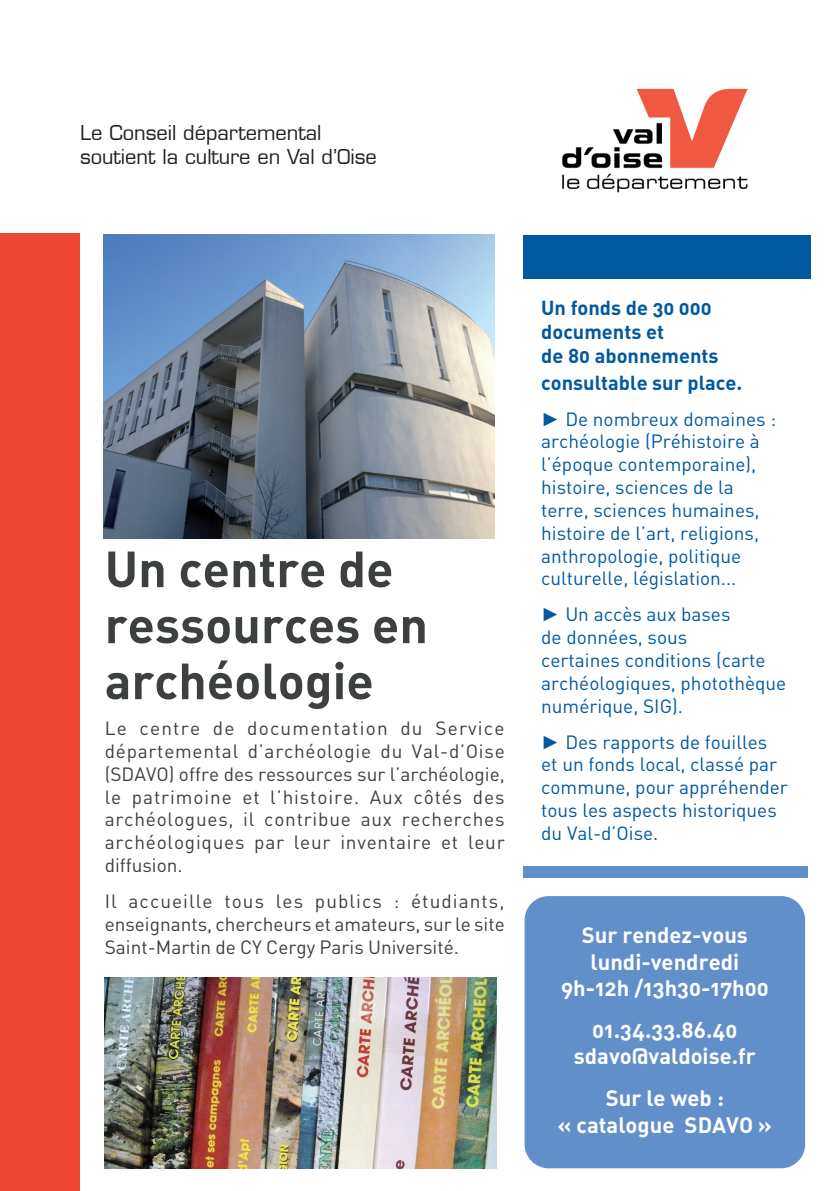
<style>
.page{position:relative;width:840px;height:1191px;background:#fff}
.page>*{position:absolute;margin:0;border:0;box-sizing:border-box;transform-origin:0 0}
.t1{font:50px/56px "DIN Bold Alternate";color:#3d4040}
.t2{font:22px/26.4px "DIN Bold Alternate";color:#fff;text-align:center}
.t3{font:20px/24px "DIN Bold Alternate";color:#0159a0}
.t4{font:20px/24px "Eurostile LT";color:#231f20}
.t5{font:19px/22.8px "DIN";color:#0159a0}
.t6{font:19px/22.8px "DIN";color:#3d4040;text-align:justify}
.s1{font-family:"Century Gothic"}
</style>
<div class="page">
<div style="left:524px;top:896px;width:280px;height:272px;background:#618fca;border-radius:24px"></div>
<img style="left:562px;top:88px;width:186px;height:105px">
<img style="left:103px;top:234px;width:391px;height:305px">
<img style="left:105px;top:977px;width:391px;height:191px">
<div style="left:523px;top:235px;width:287px;height:44px;background:#0159a0"></div>
<div style="left:523px;top:866px;width:283px;height:11px;background:#618fca"></div>
<div style="left:0;top:234px;width:79px;height:957px;background:#ef4735"></div>
<p class="t4" style="left:80px;top:121px;width:298px">Le Conseil départemental soutient la culture en Val d’Oise</p>
<h1 class="t1" style="left:105px;top:539px;width:324px">Un centre de ressources en archéologie</h1>
<p class="t6" style="left:105px;top:716px;width:401px">Le centre de documentation du Service départemental d’archéologie du Val‑d’Oise (SDAVO) offre des ressources sur l’archéologie, le patrimoine et l’histoire. Aux côtés des archéologues, il contribue aux recherches archéologiques par leur inventaire et leur diffusion.</p>
<p class="t6" style="left:105px;top:889px;width:401px">Il accueille tous les publics : étudiants, enseignants, chercheurs et amateurs, sur le site Saint-Martin de CY Cergy Paris Université.</p>
<p class="t3" style="left:541px;top:295px;width:179px">Un fonds de 30 000 documents et<br>de 80 abonnements</p>
<p class="t3" style="left:541px;top:369px;width:202px">consultable sur place.</p>
<p class="t5" style="left:541px;top:407px;width:236px"><span class="s1">►</span> De nombreux domaines : archéologie (Préhistoire à l’époque contemporaine), histoire, sciences de la terre, sciences humaines, histoire de l’art, religions, anthropologie, politique culturelle, législation...</p>
<p class="t5" style="left:541px;top:602px;width:246px"><span class="s1">►</span> Un accès aux bases<br>de données, sous<br>certaines conditions (carte archéologiques, photothèque numérique, SIG).</p>
<p class="t5" style="left:541px;top:730px;width:248px"><span class="s1">►</span> Des rapports de fouilles et un fonds local, classé par commune, pour appréhender tous les aspects historiques du Val-d’Oise.</p>
<p class="t2" style="left:560px;top:921px;width:209px">Sur rendez-vous lundi-vendredi<br>9h-12h /13h30-17h00</p>
<p class="t2" style="left:573px;top:1016px;width:183px">01.34.33.86.40 sdavo@valdoise.fr</p>
<p class="t2" style="left:557px;top:1084px;width:216px">Sur le web :<br>« catalogue SDAVO »</p>
</div>
